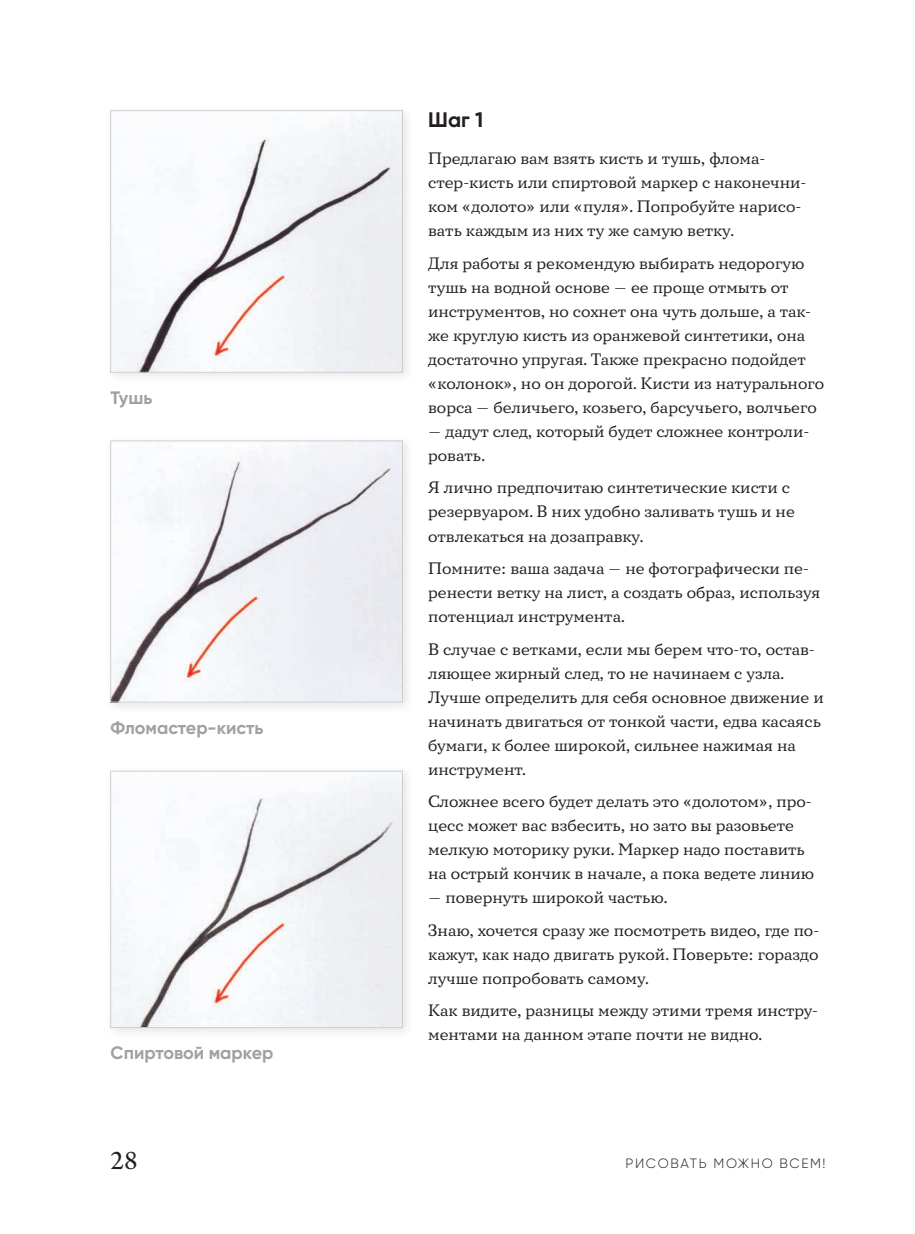
<style>
.page{position:relative;width:915px;height:1234px;background:#fff}
.page>*{position:absolute;margin:0;border:0;box-sizing:border-box;transform-origin:0 0}
.t1{font:28.5px "Arno Pro";color:#231f20}
.t2{font:700 21px "Gilroy";color:#231f20}
.t3{font:700 18px "Gilroy";color:#a0a1a5}
.t4{font:16.5px/24px "Circe Slab C";color:#231f20}
.t5{font:300 13.5px "Gilroy";letter-spacing:.12em;color:#231f20}
</style>
<div class="page">
<div style="left:104px;top:104px;width:310px;height:280px;background:#231f20;opacity:.11"></div>
<img style="left:112px;top:112px;width:288px;height:258px">
<div style="left:110px;top:110px;width:292px;height:262px;border:1px solid #cdced0"></div>
<div style="left:104px;top:434px;width:310px;height:280px;background:#231f20;opacity:.11"></div>
<img style="left:112px;top:442px;width:288px;height:258px">
<div style="left:110px;top:440px;width:292px;height:262px;border:1px solid #cdced0"></div>
<div style="left:104px;top:764px;width:310px;height:275px;background:#231f20;opacity:.11"></div>
<img style="left:112px;top:772px;width:288px;height:253px">
<div style="left:110px;top:770px;width:292px;height:257px;border:1px solid #cdced0"></div>
<p class="t3" style="left:111px;top:388px;width:43px">Тушь</p>
<p class="t3" style="left:111px;top:717px;width:154px">Фломастер-кисть</p>
<p class="t3" style="left:111px;top:1043px;width:164px">Спиртовой маркер</p>
<p class="t2" style="left:428px;top:109px;width:56px">Шаг 1</p>
<p class="t4" style="left:428px;top:147px;width:379px">Предлагаю вам взять кисть и тушь, флома&shy;стер-кисть или спиртовой маркер с наконечни&shy;ком «долото» или «пуля». Попробуйте нарисо&shy;вать каждым из них ту же самую ветку.</p>
<p class="t4" style="left:428px;top:252px;width:397px">Для работы я рекомендую выбирать недорогую тушь на водной основе — ее проще отмыть от инструментов, но сохнет она чуть дольше, а так&shy;же круглую кисть из оранжевой синтетики, она достаточно упругая. Также прекрасно подойдет «колонок», но он дорогой. Кисти из натурального ворса — беличьего, козьего, барсучьего, волчьего</p>
<p class="t4" style="left:428px;top:420px;width:382px">— дадут след, который будет сложнее контроли&shy;ровать.</p>
<p class="t4" style="left:428px;top:476px;width:368px">Я лично предпочитаю синтетические кисти с резервуаром. В них удобно заливать тушь и не отвлекаться на дозаправку.</p>
<p class="t4" style="left:428px;top:557px;width:393px">Помните: ваша задача — не фотографически пе&shy;ренести ветку на лист, а создать образ, используя потенциал инструмента.</p>
<p class="t4" style="left:428px;top:637px;width:397px">В случае с ветками, если мы берем что-то, остав&shy;ляющее жирный след, то не начинаем с узла.<br>Лучше определить для себя основное движение и начинать двигаться от тонкой части, едва касаясь бумаги, к более широкой, сильнее нажимая на инструмент.</p>
<p class="t4" style="left:428px;top:790px;width:387px">Сложнее всего будет делать это «долотом», про&shy;цесс может вас взбесить, но зато вы разовьете мелкую моторику руки. Маркер надо поставить на острый кончик в начале, а пока ведете линию</p>
<p class="t4" style="left:428px;top:882px;width:392px;line-height:32.5px">— повернуть широкой частью.<br>Знаю, хочется сразу же посмотреть видео, где по-</p>
<p class="t4" style="left:428px;top:942px;width:392px">кажут, как надо двигать рукой. Поверьте: гораздо лучше попробовать самому.</p>
<p class="t4" style="left:428px;top:999px;width:391px">Как видите, разницы между этими тремя инстру&shy;ментами на данном этапе почти не видно.</p>
<h1 class="t1" style="left:111px;top:1142px;width:29px">28</h1>
<p class="t5" style="left:625px;top:1157px;width:201px">РИСОВАТЬ МОЖНО ВСЕМ!</p>
</div>
